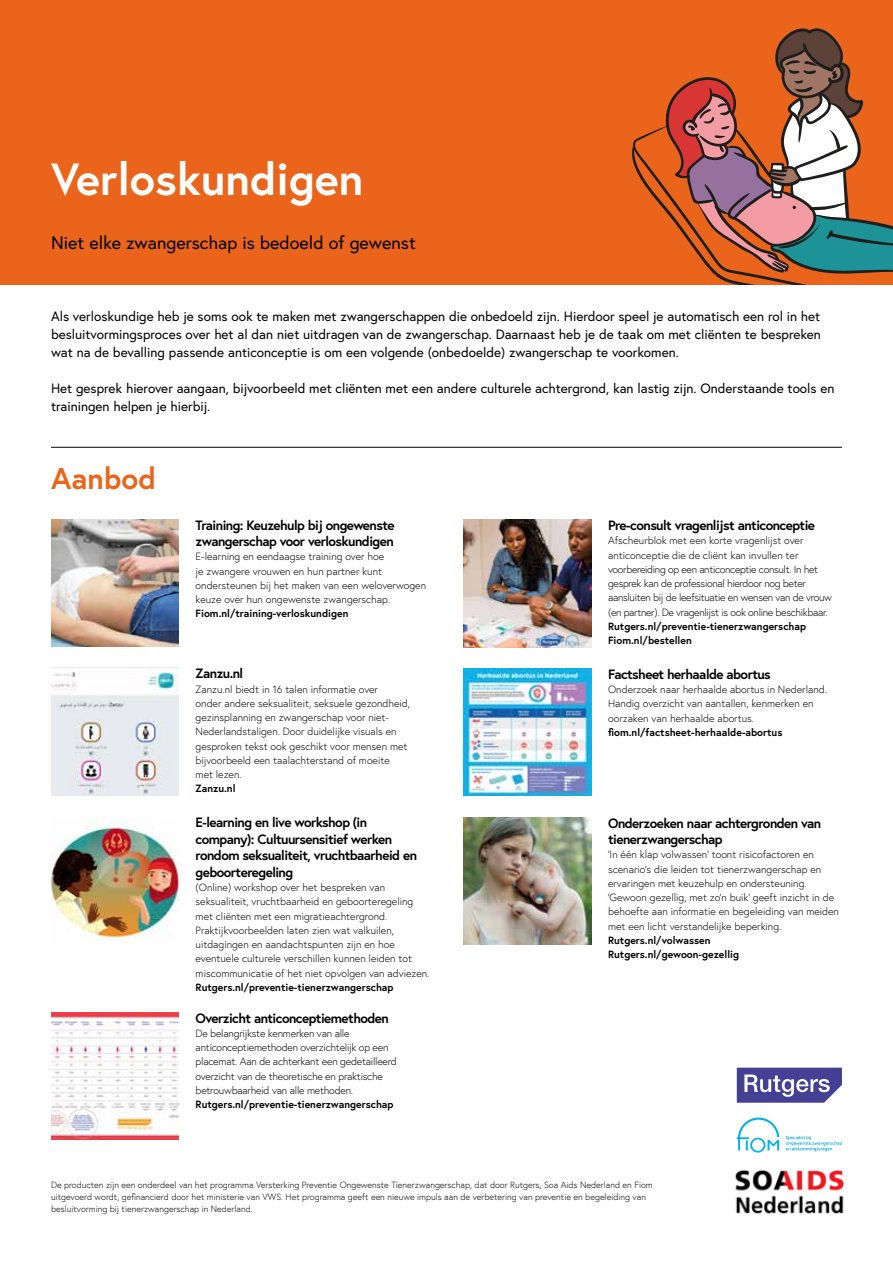
<style>
.page{position:relative;width:893px;height:1263px;background:#fff}
.page>*{position:absolute;margin:0;border:0;box-sizing:border-box;transform-origin:0 0}
.t1{font:700 45px "Europa";color:#fff}
.t2{font:700 30px "Europa";color:#ea641b}
.t3{font:18px "Europa";color:#000}
.t4{font:13.5px/18px "Europa";color:#000;text-align:justify}
.t5{font:700 13.5px/16.5px "Europa";letter-spacing:-.04em;color:#000}
.t6{font:300 10.5px/14.2px "Europa";color:#000}
.t7{font:700 10.5px/14.2px "Europa";color:#000}
.t8{font:300 10.5px/14.2px "Europa";letter-spacing:-.03em;color:#000}
.t9{font:300 10.5px/14.2px "Europa";letter-spacing:-.02em;color:#000}
.t10{font:300 9px/12px "Europa";color:#000}
</style>
<div class="page">
<img style="left:51px;top:818px;width:128px;height:122px">
<div style="left:0;top:0;width:893px;height:285px;background:#ea641b"></div>
<img style="left:51px;top:668px;width:128px;height:127px">
<hr style="left:51px;top:447px;width:791px;height:1px;background:#000">
<img style="left:51px;top:519px;width:128px;height:127px">
<img style="left:51px;top:1012px;width:128px;height:128px">
<svg style="left:632px;top:28px;width:261px;height:257px"></svg>
<img style="left:463px;top:817px;width:128px;height:128px">
<img style="left:463px;top:519px;width:128px;height:128px">
<img style="left:463px;top:668px;width:128px;height:128px">
<svg style="left:737px;top:1068px;width:105px;height:35px"></svg>
<img style="left:735px;top:1169px;width:110px;height:45px">
<svg style="left:737px;top:1117px;width:42px;height:35px"></svg>
<svg style="left:786px;top:1136px;width:56px;height:15px"></svg>
<h1 class="t1" style="left:51px;top:149px;width:314px">Verloskundigen</h1>
<h3 class="t3" style="left:51px;top:231px;width:366px">Niet elke zwangerschap is bedoeld of gewenst</h3>
<p class="t4" style="left:51px;top:307px;width:771px">Als verloskundige heb je soms ook te maken met zwangerschappen die onbedoeld zijn. Hierdoor speel je automatisch een rol in het besluitvormingsproces over het al dan niet uitdragen van de zwangerschap. Daarnaast heb je de taak om met cliënten te bespreken wat na de bevalling passende anticonceptie is om een volgende (onbedoelde) zwangerschap te voorkomen.</p>
<p class="t4" style="left:51px;top:379px;width:785px">Het gesprek hierover aangaan, bijvoorbeeld met cliënten met een andere culturele achtergrond, kan lastig zijn. Onderstaande tools en trainingen helpen je hierbij.</p>
<h2 class="t2" style="left:51px;top:458px;width:106px">Aanbod</h2>
<p class="t5" style="left:196px;top:516px;width:201px">Training: Keuzehulp bij ongewenste zwangerschap voor verloskundigen</p>
<p class="t6" style="left:196px;top:549px;width:232px">E-learning en eendaagse training over hoe<br>je zwangere vrouwen en hun partner kunt ondersteunen bij het maken van een weloverwogen keuze over hun ongewenste zwangerschap.</p>
<p class="t7" style="left:196px;top:606px;width:154px">Fiom.nl/training-verloskundigen</p>
<p class="t5" style="left:196px;top:665px;width:49px">Zanzu.nl</p>
<p class="t6" style="left:196px;top:682px;width:216px">Zanzu.nl biedt in 16 talen informatie over<br>onder andere seksualiteit, seksuele gezondheid, gezinsplanning en zwangerschap voor niet-Nederlandstaligen. Door duidelijke visuals en gesproken tekst ook geschikt voor mensen met bijvoorbeeld een taalachterstand of moeite<br>met lezen.</p>
<p class="t7" style="left:196px;top:781px;width:41px">Zanzu.nl</p>
<p class="t5" style="left:196px;top:814px;width:223px">E-learning en live workshop (in company): Cultuursensitief werken rondom seksualiteit, vruchtbaarheid en geboorteregeling</p>
<p class="t6" style="left:196px;top:880px;width:235px">(Online) workshop over het bespreken van seksualiteit, vruchtbaarheid en geboorteregeling met cliënten met een migratieachtergrond.<br>Praktijkvoorbeelden laten zien wat valkuilen, uitdagingen en aandachtspunten zijn en hoe eventuele culturele verschillen kunnen leiden tot miscommunicatie of het niet opvolgen van adviezen.</p>
<p class="t7" style="left:196px;top:980px;width:199px">Rutgers.nl/preventie-tienerzwangerschap</p>
<p class="t5" style="left:196px;top:1009px;width:195px">Overzicht anticonceptiemethoden</p>
<p class="t9" style="left:196px;top:1026px;width:203px">De belangrijkste kenmerken van alle anticonceptiemethoden overzichtelijk op een placemat. Aan de achterkant een gedetailleerd overzicht van de theoretische en praktische betrouwbaarheid van alle methoden.</p>
<p class="t7" style="left:196px;top:1097px;width:199px">Rutgers.nl/preventie-tienerzwangerschap</p>
<p class="t5" style="left:608px;top:517px;width:209px">Pre-consult vragenlijst anticonceptie</p>
<p class="t8" style="left:608px;top:533px;width:225px">Afscheurblok met een korte vragenlijst over anticonceptie die de cliënt kan invullen ter voorbereiding op een anticonceptie consult. In het gesprek kan de professional hierdoor nog beter aansluiten bij de leefsituatie en wensen van de vrouw (en partner). De vragenlijst is ook online beschikbaar.</p>
<p class="t7" style="left:608px;top:619px;width:199px">Rutgers.nl/preventie-tienerzwangerschap<br>Fiom.nl/bestellen</p>
<p class="t5" style="left:608px;top:665px;width:164px">Factsheet herhaalde abortus</p>
<p class="t6" style="left:608px;top:682px;width:220px">Onderzoek naar herhaalde abortus in Nederland.<br>Handig overzicht van aantallen, kenmerken en oorzaken van herhaalde abortus.</p>
<p class="t7" style="left:608px;top:725px;width:176px">fiom.nl/factsheet-herhaalde-abortus</p>
<p class="t5" style="left:608px;top:814px;width:215px">Onderzoeken naar achtergronden van tienerzwangerschap</p>
<p class="t6" style="left:608px;top:847px;width:232px">‘In één klap volwassen’ toont risicofactoren en scenario’s die leiden tot tienerzwangerschap en ervaringen met keuzehulp en ondersteuning. ‘Gewoon gezellig, met zo’n buik’ geeft inzicht in de behoefte aan informatie en begeleiding van meiden met een licht verstandelijke beperking.</p>
<p class="t7" style="left:608px;top:933px;width:133px">Rutgers.nl/volwassen<br>Rutgers.nl/gewoon-gezellig</p>
<p class="t10" style="left:51px;top:1179px;width:603px">De producten zijn een onderdeel van het programma Versterking Preventie Ongewenste Tienerzwangerschap, dat door Rutgers, Soa Aids Nederland en Fiom uitgevoerd wordt, gefinancierd door het ministerie van VWS. Het programma geeft een nieuwe impuls aan de verbetering van preventie en begeleiding van besluitvorming bij tienerzwangerschap in Nederland.</p>
</div>
